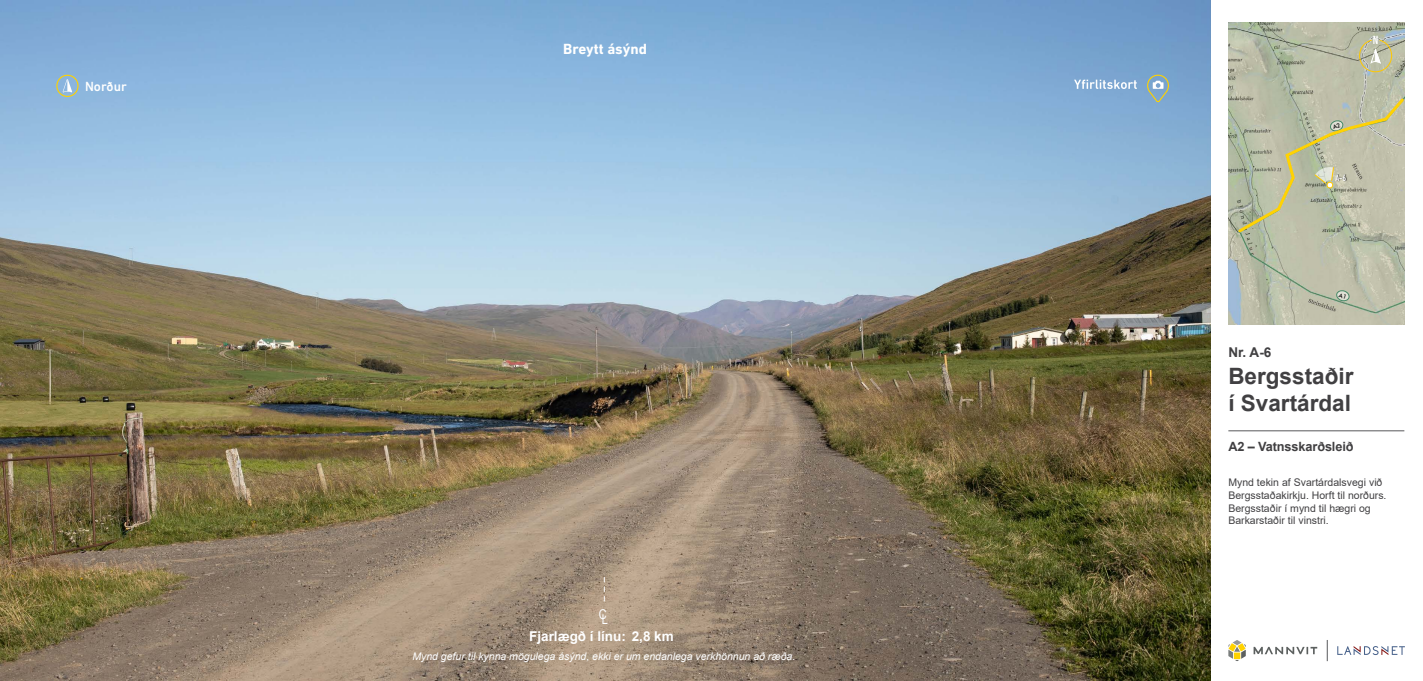
<style>
.page{position:relative;width:1423px;height:681px;background:#fff}
.page>*{position:absolute;margin:0;border:0;box-sizing:border-box;transform-origin:0 0}
.t1{font:700 22.5px/27px "Arial";color:#414042}
.t2{font:700 15px "DIN Next LT Pro";color:#fff}
.t3{font:700 13.5px "Arial";color:#fff}
.t4{font:700 13.5px "Arial";color:#414042}
.t5{font:500 13.5px "DIN Next LT Pro";color:#fff}
.t6{font:13.5px "Arial Narrow";color:#fff}
.t7{font:700 12.75px "Arial";letter-spacing:-.01em;color:#414042}
.t8{font:500 condensed 12.15px "DIN Next LT Pro";color:#fff}
.t9{font:10.5px/12.6px "Arial";color:#414042}
.t10{font:italic 10.5px "Arial";color:#fff}
.t11{font:500 condensed 9.45px "DIN Next LT Pro";color:#fff}
</style>
<div class="page">
<svg style="left:1228px;top:640px;width:17px;height:20px"></svg>
<svg style="left:1253px;top:646px;width:64px;height:8px"></svg>
<svg style="left:1337px;top:646px;width:67px;height:8px"></svg>
<svg style="left:1326px;top:640px;width:1px;height:20px"></svg>
<img style="left:0;top:0;width:1210px;height:680px">
<img style="left:1228px;top:22px;width:176px;height:302px">
<svg style="left:1358px;top:39px;width:34px;height:33px"></svg>
<svg style="left:604px;top:577px;width:1px;height:24px"></svg>
<hr style="left:1228px;top:430px;width:176px;height:1px;background:#58595b">
<svg style="left:1074px;top:80px;width:62px;height:9px"></svg>
<svg style="left:1146px;top:75px;width:22px;height:27px"></svg>
<svg style="left:63px;top:79px;width:9px;height:13px"></svg>
<div style="left:56px;top:75px;width:23px;height:22px;border:1px solid #ffd200;border-radius:50%"></div>
<svg style="left:1235px;top:96px;width:170px;height:139px"></svg>
<svg style="left:1335px;top:290px;width:14px;height:11px"></svg>
<p class="t5" style="left:85px;top:78px;width:43px">Norður</p>
<h2 class="t2" style="left:563px;top:40px;width:85px">Breytt ásýnd</h2>
<p class="t6" style="left:599px;top:606px;width:11px">CL</p>
<p class="t10" style="left:412px;top:649px;width:384px">Mynd gefur til kynna mögulega ásýnd, ekki er um endanlega verkhönnun að ræða.</p>
<p class="t3" style="left:529px;top:626px;width:146px">Fjarlægð í línu: 2,8 km</p>
<p class="t8" style="left:1372px;top:33px;width:7px">N</p>
<p class="t11" style="left:1335px;top:172px;width:12px">A-6</p>
<p class="t4" style="left:1228px;top:342px;width:45px">Nr. A-6</p>
<h1 class="t1" style="left:1228px;top:362px;width:127px">Bergsstaðir í Svartárdal</h1>
<p class="t7" style="left:1228px;top:438px;width:127px">A2 – Vatnsskarðsleið</p>
<p class="t9" style="left:1228px;top:476px;width:160px">Mynd tekin af Svartárdalsvegi við<br>Bergsstaðakirkju. Horft til norðurs.<br>Bergsstaðir í mynd til hægri og<br>Barkarstaðir til vinstri.</p>
</div>
